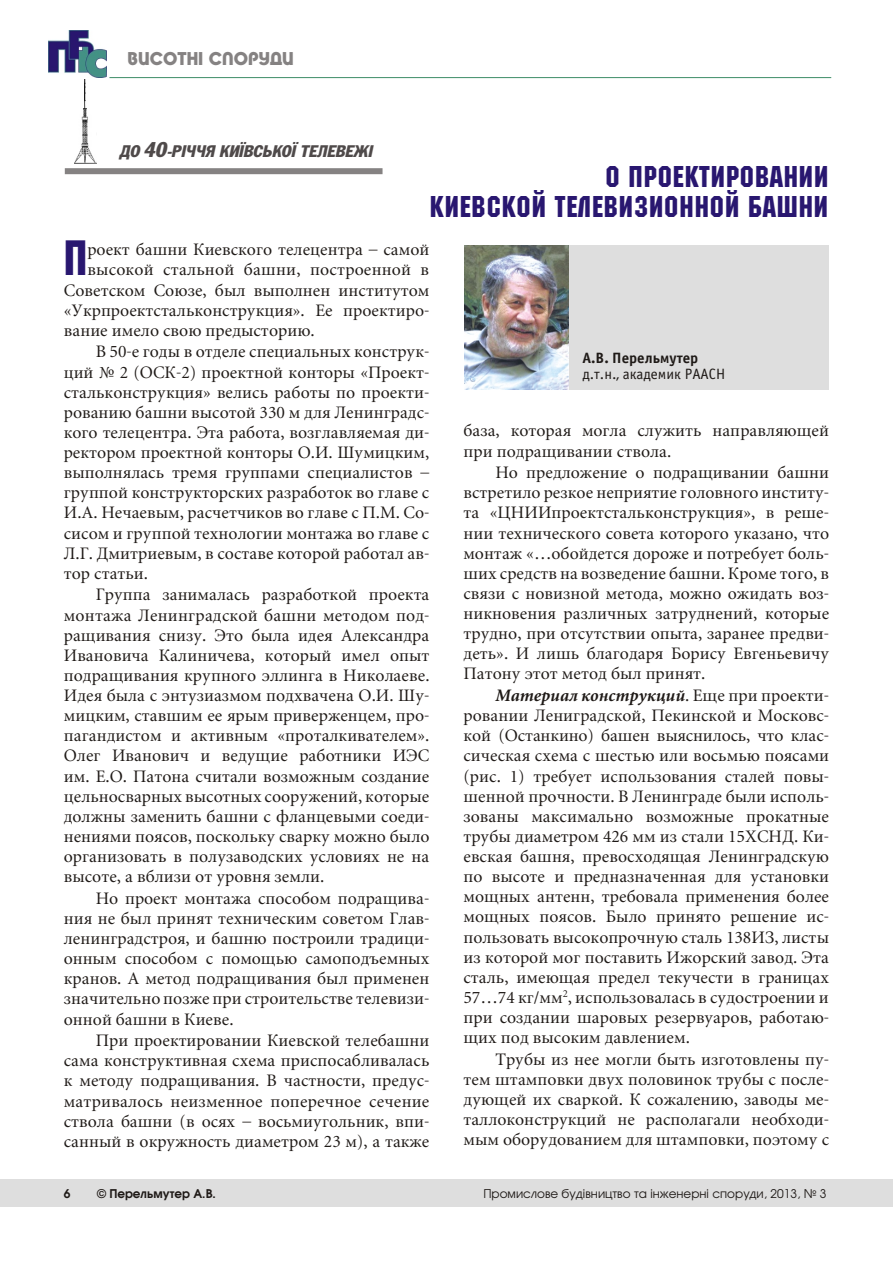
<style>
.page{position:relative;width:894px;height:1263px;background:#fff}
.page>*{position:absolute;margin:0;border:0;box-sizing:border-box;transform-origin:0 0}
.t1{font:49.5px "Machine C";color:#291770}
.t2{font:30px/30px "Machine C";letter-spacing:.03em;color:#291770;text-align:right}
.t3{font:700 18px "Taurus";color:#858282}
.t4{font:17.25px/20.1px "Miniature";color:#1f1a17;text-align:justify}
.t5{font:italic 16.5px "Fagot Condensed";letter-spacing:.005em;color:#4f4a4a}
.t6{font:15px "Officina Sans C";color:#1f1a17}
.t7{font:700 15px "Officina Sans C";color:#1f1a17}
.t8{font:12px "Avangard TM";color:#1f1a17}
.t9{font:700 12px "Avangard TM";letter-spacing:-.005em;color:#1f1a17}
.s1{font-size:21px}
.s2{font-weight:700;font-style:italic}
</style>
<div class="page">
<div style="left:0;top:1179px;width:893px;height:28px;background:#dedede"></div>
<img style="left:49px;top:31px;width:58px;height:47px">
<svg style="left:109px;top:77px;width:723px;height:2px"></svg>
<svg style="left:64px;top:168px;width:319px;height:7px;background:#969393"></svg>
<img style="left:74px;top:79px;width:23px;height:84px">
<img style="left:465px;top:246px;width:104px;height:144px">
<div style="left:570px;top:246px;width:259px;height:144px;background:#dedede"></div>
<p class="t3" style="left:128px;top:51px;width:168px">ВИСОТНІ СПОРУДИ</p>
<p class="t5" style="left:120px;top:143px;width:255px">ДО <span class="s1">40</span>-РІЧЧЯ КИЇВСЬКОЇ ТЕЛЕВЕЖІ</p>
<h2 class="t2" style="left:430px;top:162px;width:400px">о про ек ти ро ва нии<br>Ки ев ской те ле ви зи он ной башни</h2>
<h1 class="t1" style="left:64px;top:233px;width:25px">П</h1>
<p class="t4" style="left:87px;top:241px;width:344px">ро ект баш ни Ки ев ско го те ле цен тра – са мой</p>
<p class="t4" style="left:87px;top:261px;width:343px">вы со кой сталь ной баш ни, по стро ен ной в</p>
<p class="t4" style="left:64px;top:281px;width:367px">Со вет ском Со ю зе, был вы пол нен ин сти ту том</p>
<p class="t4" style="left:64px;top:301px;width:367px">«Укрпро е ктсталь ко нструк ция». Ее про ек ти ро -</p>
<p class="t4" style="left:64px;top:322px;width:252px">ва ние име ло свою пред ыс то рию.</p>
<p class="t4" style="left:96px;top:343px;width:335px">В 50-е годы в от де ле спе ци аль ных ко нструк -</p>
<p class="t4" style="left:64px;top:363px;width:367px">ций № 2 (ОСК-2) про ектной кон то ры «Про е кт -</p>
<p class="t4" style="left:64px;top:383px;width:367px">сталь ко нструк ция» велись ра бо ты по про ек ти -</p>
<p class="t4" style="left:64px;top:403px;width:367px">ро ва нию баш ни вы со той 330 м для Ле нин град с -</p>
<p class="t4" style="left:64px;top:424px;width:367px">ко го те ле цен тра. Эта ра бо та, воз глав ляемая ди -</p>
<p class="t4" style="left:64px;top:444px;width:367px">рек то ром про ек тной кон то ры О.И. Шу миц ким,</p>
<p class="t4" style="left:64px;top:464px;width:367px">выполнялась тре мя груп па ми спе ци а лис тов –</p>
<p class="t4" style="left:64px;top:484px;width:367px">группой ко нструк тор ских раз ра бо ток во гла ве с</p>
<p class="t4" style="left:64px;top:504px;width:367px">И.А. Не ча е вым, рас чет чи ков во гла ве с П.М. Со -</p>
<p class="t4" style="left:64px;top:524px;width:367px">си сом и группой тех но ло гии мон та жа во гла ве с</p>
<p class="t4" style="left:64px;top:544px;width:367px">Л.Г. Дмит ри е вым, в со ста ве ко то рой ра бо тал ав -</p>
<p class="t4" style="left:64px;top:564px;width:86px">тор статьи.</p>
<p class="t4" style="left:96px;top:586px;width:335px">Груп па за ни ма лась раз ра бот кой про ек та</p>
<p class="t4" style="left:64px;top:606px;width:367px">мон та жа Ле нин град ской баш ни ме то дом под-</p>
<p class="t4" style="left:64px;top:626px;width:367px">ра щи ва ния сни зу. Это была идея Александра</p>
<p class="t4" style="left:64px;top:646px;width:367px">Ива но ви ча Ка ли ни че ва, ко то рый имел опыт</p>
<p class="t4" style="left:64px;top:667px;width:367px">под ра щи ва ния круп но го эл лин га в Ни ко ла е ве.</p>
<p class="t4" style="left:64px;top:687px;width:367px">Идея была с эн ту зи аз мом под хва че на О.И. Шу -</p>
<p class="t4" style="left:64px;top:707px;width:367px">миц ким, став шим ее ярым при вер жен цем, про -</p>
<p class="t4" style="left:64px;top:727px;width:367px">па ган дис том и ак тив ным «про тал ки ва те лем».</p>
<p class="t4" style="left:64px;top:747px;width:367px">Олег Ива но вич и ве ду щие ра бот ни ки ИЭС</p>
<p class="t4" style="left:64px;top:767px;width:367px">им. Е.О. Па то на считали воз можным со зда ние</p>
<p class="t4" style="left:64px;top:787px;width:367px">цель нос вар ных вы сот ных со ору же ний, ко то рые</p>
<p class="t4" style="left:64px;top:807px;width:367px">дол жны за ме нить баш ни с флан це вы ми со е ди -</p>
<p class="t4" style="left:64px;top:828px;width:367px">не ни я ми по я сов, по сколь ку свар ку мож но было</p>
<p class="t4" style="left:64px;top:848px;width:367px">орга ни зо вать в по лу за вод ских усло ви ях не на</p>
<p class="t4" style="left:64px;top:868px;width:262px">вы со те, а вбли зи от уров ня зем ли.</p>
<p class="t4" style="left:96px;top:889px;width:335px">Но про ект мон та жа спо со бом под ра щи ва -</p>
<p class="t4" style="left:64px;top:910px;width:367px">ния не был при нят тех ни чес ким со ве том Глав -</p>
<p class="t4" style="left:64px;top:930px;width:367px">ле нин гра дстроя, и баш ню по стро и ли тра ди ци -</p>
<p class="t4" style="left:64px;top:950px;width:367px">он ным спо со бом с по мощью са мо подъ ем ных</p>
<p class="t4" style="left:64px;top:970px;width:367px">кра нов. А ме тод под ра щи ва ния был при ме нен</p>
<p class="t4" style="left:64px;top:990px;width:367px">зна чи тель но по зже при стро и т ельстве те ле ви зи -</p>
<p class="t4" style="left:64px;top:1010px;width:171px">он ной баш ни в Ки е ве.</p>
<p class="t4" style="left:96px;top:1032px;width:335px">При про ек ти ро ва нии Ки ев ской те ле баш ни</p>
<p class="t4" style="left:64px;top:1052px;width:367px">сама ко нструк тив ная схе ма при спо саб ли ва лась</p>
<p class="t4" style="left:64px;top:1072px;width:367px">к ме то ду под ра щи ва ния. В час тнос ти, пред ус -</p>
<p class="t4" style="left:64px;top:1092px;width:367px">матри ва лось не из мен ное по пе реч ное се че ние</p>
<p class="t4" style="left:64px;top:1112px;width:367px">ство ла баш ни (в осях – вось ми уголь ник, впи -</p>
<p class="t4" style="left:64px;top:1132px;width:367px">сан ный в окруж ность ди а мет ром 23 м), а так же</p>
<p class="t7" style="left:583px;top:352px;width:117px">А.В. Пе рель му тер</p>
<p class="t6" style="left:583px;top:368px;width:144px">д.т.н., ака де мик РААСН</p>
<p class="t4" style="left:463px;top:422px;width:367px">база, ко то рая мог ла слу жить на прав ля ю щей при под ра щи ва нии ство ла.</p>
<p class="t4" style="left:463px;top:464px;width:367px;text-indent:32px">Но пред ло же ние о под ра щи ва нии баш ни встре ти ло рез кое не при я тие го лов но го ин сти ту - та «ЦНИИпро е ктсталь ко нструк ция», в ре ше - нии тех ни чес ко го со ве та ко то ро го ука зано, что мон таж «…об ойдет ся до ро же и по тре бу ет боль - ших средств на воз ве де ние баш ни. Кро ме того, в свя зи с но виз ной ме то да, мож но ожи дать воз - ник но ве ния раз лич ных за труд не ний, ко то рые труд но, при от су тствии опы та, за ра нее пред ви - деть». И лишь благодаря Борису Евгень е вичу Па тону этот ме тод был при нят.</p>
<p class="t4" style="left:463px;top:687px;width:367px;text-indent:32px"><span class="s2">Ма те ри ал ко нструк ций</span>. Еще при про ек ти - ро ва нии Ле ниг рад ской, Пе кин ской и Мос ков с - кой (Остан ки но) ба шен вы яс ни лось, что клас - си чес кая схе ма с шес тью или вос ь мью по я са ми (рис. 1) тре бу ет ис поль зо ва ния ста лей по вы - шен ной про чнос ти. В Ле нин гра де были ис поль - зо ва ны мак си маль но воз мож ные про кат ные тру бы ди а мет ром 426 мм из ста ли 15ХСНД. Ки - ев ская баш ня, пре вос хо дя щая Ле нин град скую по вы со те и пред наз на чен ная для уста нов ки мощ ных ан тенн, тре бо ва ла при ме не ния бо лее мощ ных по я сов. Было при ня то ре ше ние ис - поль зо вать вы со коп роч ную сталь 138ИЗ, лис ты из ко то рой мог по ста вить Ижор ский за вод. Эта сталь, име ю щая пред ел те ку чес ти в гра ни цах 57…74 кг/мм<sup>2</sup>, ис поль зо ва лась в су дос тро е нии и при со зда нии ша ро вых ре зер ву а ров, ра бо та ю - щих под вы со ким дав ле ни ем.</p>
<p class="t4" style="left:463px;top:1050px;width:367px;text-indent:32px">Тру бы из нее мог ли быть из го тов ле ны пу - тем штам пов ки двух по ло ви нок тру бы с по сле - ду ю щей их свар кой. К со жа ле нию, за во ды ме - тал ло ко нструк ций не рас по ла га ли не об хо ди - мым об ору до ва ни ем для штам пов ки, по э то му с</p>
<p class="t9" style="left:64px;top:1189px;width:8px">6</p>
<p class="t9" style="left:97px;top:1189px;width:120px">© Перельмутер А.В.</p>
<p class="t8" style="left:483px;top:1189px;width:345px">Промислове будівництво та інженерні споруди, 2013, № 3</p>
</div>
